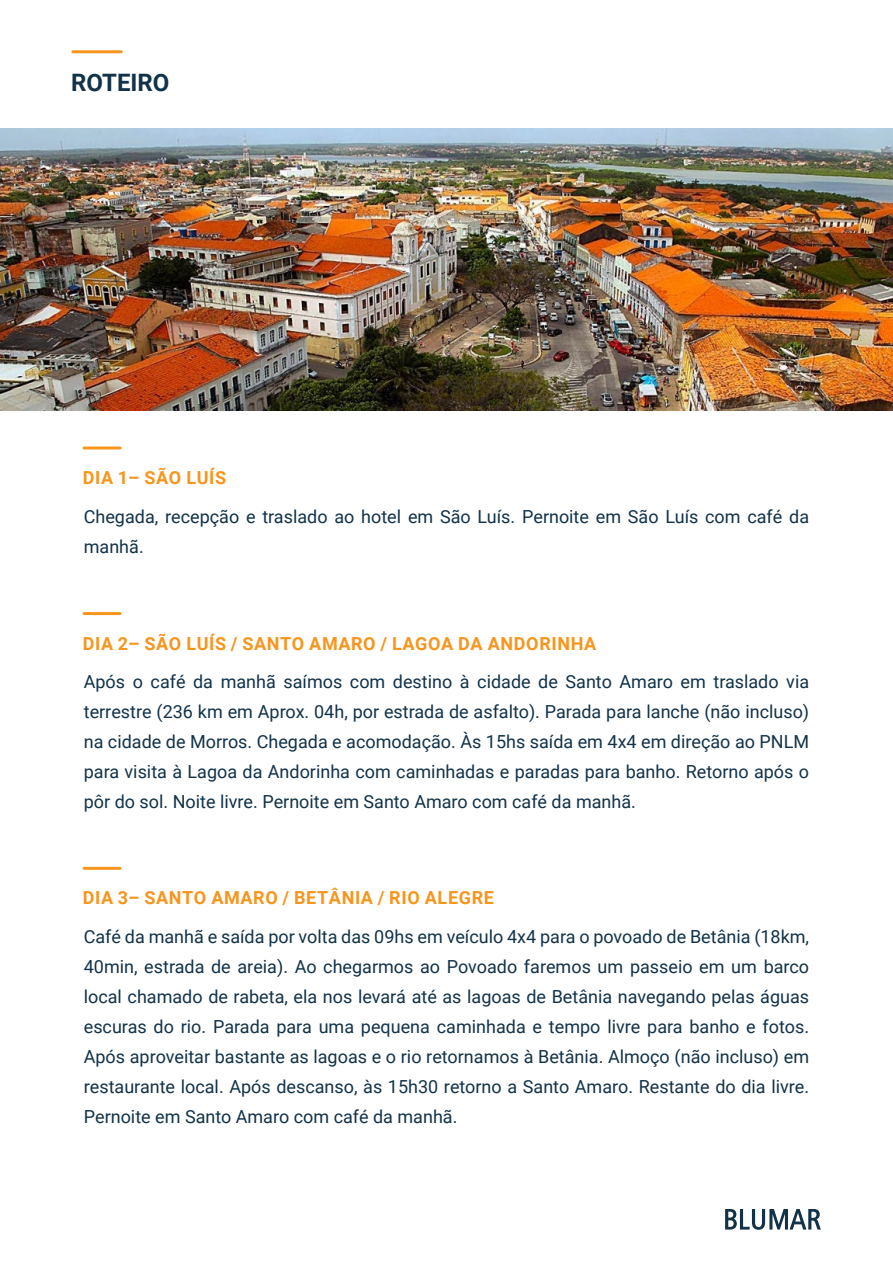
<style>
.page{position:relative;width:893px;height:1263px;background:#fff}
.page>*{position:absolute;margin:0;border:0;box-sizing:border-box;transform-origin:0 0}
.t1{font:700 24px "Roboto";color:#113249}
.t2{font:18px/30px "Roboto";color:#113249;text-align:justify}
.t3{font:700 18px "Roboto";letter-spacing:.035em;color:#f7951d}
</style>
<div class="page">
<svg style="left:725px;top:1209px;width:96px;height:21px"></svg>
<hr style="left:84px;top:446px;width:36px;height:3px;background:#f7951d">
<hr style="left:84px;top:612px;width:36px;height:3px;background:#f7951d">
<hr style="left:84px;top:867px;width:36px;height:3px;background:#f7951d">
<hr style="left:73px;top:50px;width:48px;height:3px;background:#f7951d">
<img style="left:0;top:128px;width:893px;height:283px">
<h1 class="t1" style="left:71px;top:66px;width:100px">ROTEIRO</h1>
<p class="t3" style="left:83px;top:465px;width:145px">DIA 1– SÃO LUÍS</p>
<p class="t2" style="left:84px;top:501px;width:727px">Chegada, recepção e traslado ao hotel em São Luís. Pernoite em São Luís com café da manhã.</p>
<p class="t3" style="left:83px;top:630px;width:515px">DIA 2– SÃO LUÍS / SANTO AMARO / LAGOA DA ANDORINHA</p>
<p class="t2" style="left:84px;top:666px;width:727px">Após o café da manhã saímos com destino à cidade de Santo Amaro em traslado via terrestre (236 km em Aprox. 04h, por estrada de asfalto). Parada para lanche (não incluso) na cidade de Morros. Chegada e acomodação. Às 15hs saída em 4x4 em direção ao PNLM para visita à Lagoa da Andorinha com caminhadas e paradas para banho. Retorno após o pôr do sol. Noite livre. Pernoite em Santo Amaro com café da manhã.</p>
<p class="t3" style="left:83px;top:885px;width:413px">DIA 3– SANTO AMARO / BETÂNIA / RIO ALEGRE</p>
<p class="t2" style="left:84px;top:921px;width:727px">Café da manhã e saída por volta das 09hs em veículo 4x4 para o povoado de Betânia (18km, 40min, estrada de areia). Ao chegarmos ao Povoado faremos um passeio em um barco local chamado de rabeta, ela nos levará até as lagoas de Betânia navegando pelas águas escuras do rio. Parada para uma pequena caminhada e tempo livre para banho e fotos.<br>Após aproveitar bastante as lagoas e o rio retornamos à Betânia. Almoço (não incluso) em restaurante local. Após descanso, às 15h30 retorno a Santo Amaro. Restante do dia livre.<br>Pernoite em Santo Amaro com café da manhã.</p>
</div>
